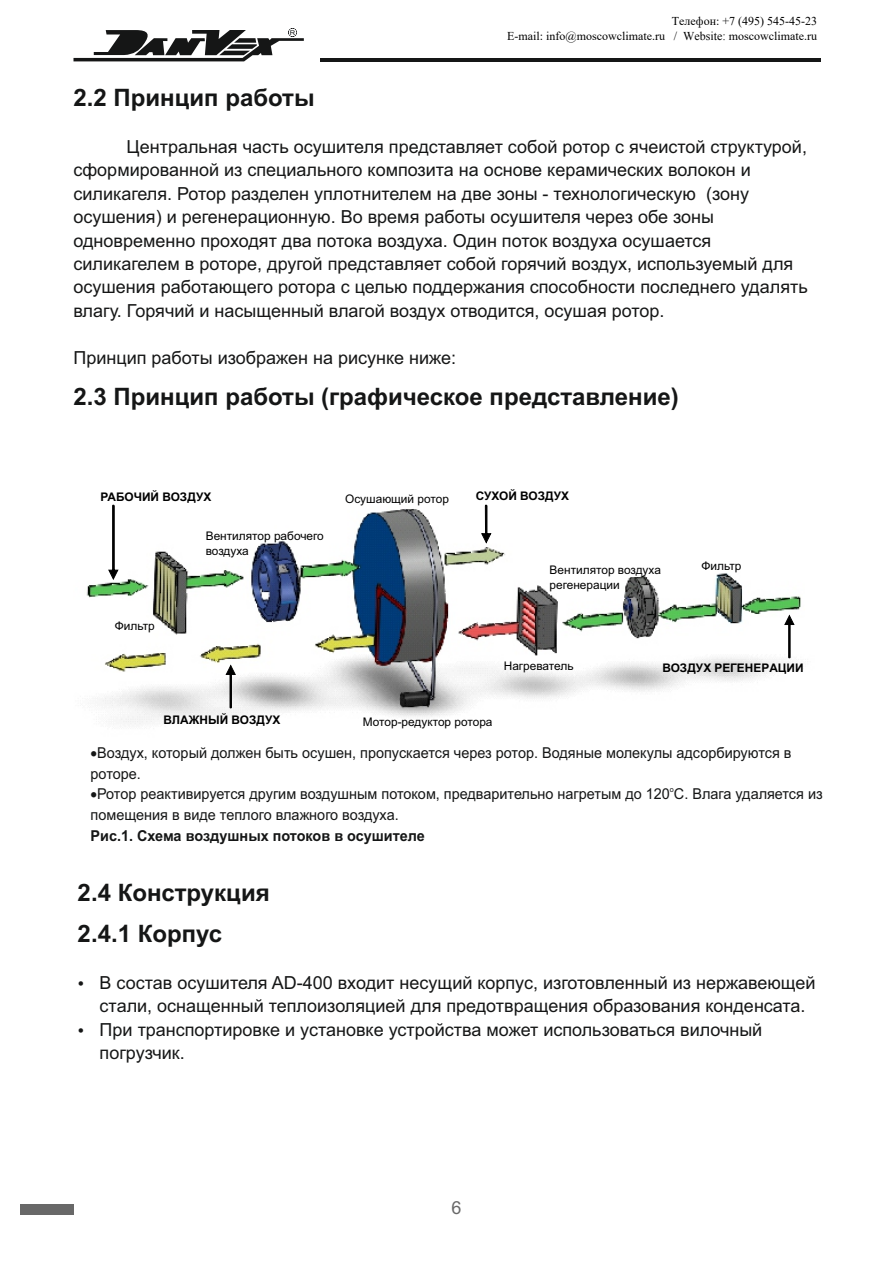
<style>
.page{position:relative;width:893px;height:1263px;background:#fff}
.page>*{position:absolute;margin:0;border:0;box-sizing:border-box;transform-origin:0 0}
.t1{font:700 24px/41.4px "Arial";color:#151616}
.t2{font:18px/23.4px "Arial";color:#151616}
.t3{font:18px "Arial";color:#686868}
.t4{font:15px/20.7px "Arial";color:#151616;scale:.96 1}
.t5{font:700 15px "Arial";color:#151616;scale:.96 1}
.t6{font:12px/14.4px "Times New Roman";color:#000;text-align:right}
.t7{font:11.85px/15.6px "Arial";color:#000}
.t8{font:700 11.85px "Arial";color:#000}
.t9{font:7.5px "Arial";color:#151616;scale:.96 1}
.t10{font:6.45px "Arial";color:#151616;scale:1.18 1}
.s1{font-style:inherit}
</style>
<div class="page">
<svg style="left:73px;top:28px;width:231px;height:33px"></svg>
<hr style="left:320px;top:58px;width:500px;height:3px;background:#151616">
<div style="left:20px;top:1204px;width:53px;height:10px;background:#686868"></div>
<img style="left:86px;top:504px;width:715px;height:220px">
<svg style="left:109px;top:505px;width:9px;height:74px"></svg>
<svg style="left:785px;top:615px;width:9px;height:43px"></svg>
<svg style="left:226px;top:665px;width:9px;height:43px"></svg>
<svg style="left:481px;top:505px;width:10px;height:38px"></svg>
<p class="t10" style="left:290px;top:30px;width:6px">R</p>
<p class="t6" style="left:507px;top:14px;width:311px">Телефон: +7 (495) 545-45-23<br>E-mail: info@moscowclimate.ru <span class="s1">/ Website:</span> moscowclimate.ru</p>
<h1 class="t1" style="left:73px;top:79px;width:243px">2.2 Принцип работы</h1>
<p class="t2" style="left:73px;top:137px;width:736px;text-indent:53px">Центральная часть осушителя представляет собой ротор с ячеистой структурой, сформированной из специального композита на основе керамических волокон и силикагеля. Ротор разделен уплотнителем на две зоны - технологическую (зону осушения) и регенерационную. Во время работы осушителя через обе зоны одновременно проходят два потока воздуха. Один поток воздуха осушается силикагелем в роторе, другой представляет собой горячий воздух, используемый для осушения работающего ротора с целью поддержания способности последнего удалять влагу. Горячий и насыщенный влагой воздух отводится, осушая ротор.</p>
<p class="t2" style="left:73px;top:347px;width:384px">Принцип работы изображен на рисунке ниже:</p>
<h1 class="t1" style="left:73px;top:378px;width:607px">2.3 Принцип работы (графическое представление)</h1>
<p class="t8" style="left:101px;top:493px;width:112px">РАБОЧИЙ ВОЗДУХ</p>
<p class="t7" style="left:345px;top:492px;width:105px">Осушающий ротор</p>
<p class="t7" style="left:115px;top:619px;width:41px">Фильтр</p>
<p class="t7" style="left:206px;top:529px;width:120px">Вентилятор рабочего воздуха</p>
<p class="t8" style="left:476px;top:492px;width:95px">СУХОЙ ВОЗДУХ</p>
<p class="t7" style="left:550px;top:563px;width:113px">Вентилятор воздуха регенерации</p>
<p class="t7" style="left:702px;top:559px;width:41px">Фильтр</p>
<p class="t7" style="left:504px;top:659px;width:71px">Нагреватель</p>
<p class="t8" style="left:662px;top:663px;width:143px">ВОЗДУХ РЕГЕНЕРАЦИИ</p>
<p class="t8" style="left:164px;top:715px;width:118px">ВЛАЖНЫЙ ВОЗДУХ</p>
<p class="t7" style="left:363px;top:715px;width:131px">Мотор-редуктор ротора</p>
<p class="t4" style="left:91px;top:744px;width:732px">•Воздух, который должен быть осушен, пропускается через ротор. Водяные молекулы адсорбируются в роторе.</p>
<p class="t9" style="left:670px;top:786px;width:6px">о</p>
<p class="t4" style="left:91px;top:785px;width:764px">•Ротор реактивируется другим воздушным потоком, предварительно нагретым до 120 C. Влага удаляется из помещения в виде теплого влажного воздуха.</p>
<p class="t5" style="left:91px;top:830px;width:350px">Рис.1. Схема воздушных потоков в осушителе</p>
<h1 class="t1" style="left:78px;top:874px;width:194px">2.4 Конструкция<br>2.4.1 Корпус</h1>
<p class="t2" style="left:100px;top:973px;width:717px;text-indent:-22px">• В состав осушителя AD-400 входит несущий корпус, изготовленный из нержавеющей стали, оснащенный теплоизоляцией для предотвращения образования конденсата.</p>
<p class="t2" style="left:100px;top:1019px;width:664px;text-indent:-22px">• При транспортировке и установке устройства может использоваться вилочный погрузчик.</p>
<p class="t3" style="left:451px;top:1201px;width:12px">6</p>
</div>
